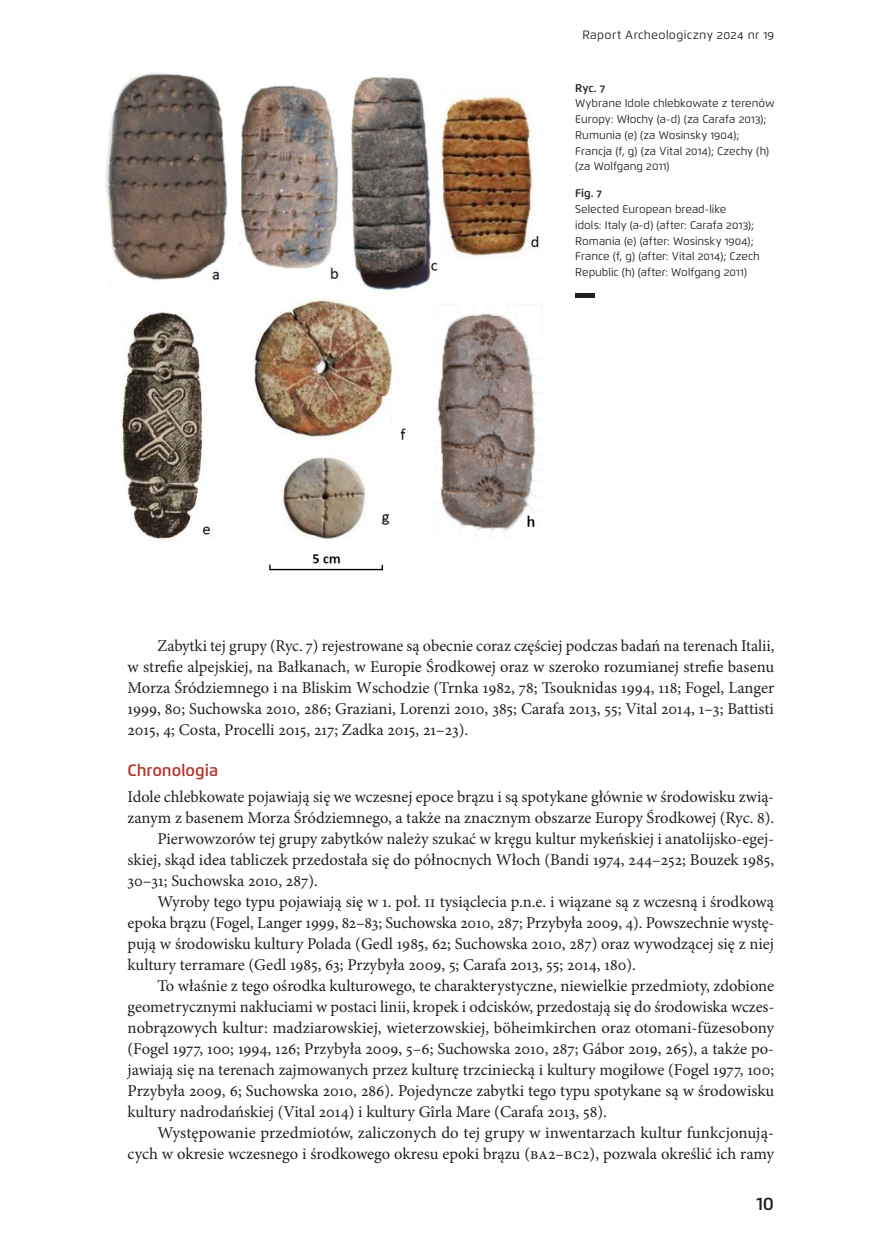
<style>
.page{position:relative;width:872px;height:1255px;background:#fff}
.page>*{position:absolute;margin:0;border:0;box-sizing:border-box;transform-origin:0 0}
.t1{font:600 18px "Flexo";color:#231f20}
._001_Akapit_tekstu{font:16.5px/21px "Minion Pro";color:#231f20;text-align:justify}
.tyt04{font:600 16.5px "Flexo";color:#b8352e}
.t2{font:12px "Flexo";letter-spacing:.025em;color:#231f20}
.opis_tab{font:11.25px/15.8px "Flexo";color:#231f20}
.tyt_tab{font:600 11.25px "Flexo";letter-spacing:.005em;color:#231f20}
</style>
<div class="page">
<img style="left:105px;top:72px;width:434px;height:499px">
<hr style="left:575px;top:293px;width:19px;height:4px;background:#231f20">
<p class="t2" style="left:582px;top:28px;width:193px">Raport Archeologiczny 2024 nr 19</p>
<p class="tyt_tab" style="left:575px;top:81px;width:31px">Ryc. 7</p>
<p class="opis_tab" style="left:575px;top:95px;width:201px">Wybrane Idole chlebkowate z terenów Europy: Włochy (a-d) (za Carafa 2013); Rumunia (e) (za Wosinsky 1904); Francja (f, g) (za Vital 2014); Czechy (h) (za Wolfgang 2011)</p>
<p class="tyt_tab" style="left:575px;top:186px;width:28px">Fig. 7</p>
<p class="opis_tab" style="left:575px;top:201px;width:186px">Selected European bread-like<br>idols: Italy (a-d) (after: Carafa 2013); Romania (e) (after: Wosinsky 1904); France (f, g) (after: Vital 2014); Czech Republic (h) (after: Wolfgang 2011)</p>
<p class="_001_Akapit_tekstu" style="left:128px;top:635px;width:648px;text-indent:30px">Zabytki tej grupy (Ryc. 7) rejestrowane są obecnie coraz częściej podczas badań na terenach Italii, w strefie alpejskiej, na Bałkanach, w Europie Środkowej oraz w szeroko rozumianej strefie basenu Morza Śródziemnego i na Bliskim Wschodzie (Trnka 1982, 78; Tsouknidas 1994, 118; Fogel, Langer 1999, 80; Suchowska 2010, 286; Graziani, Lorenzi 2010, 385; Carafa 2013, 55; Vital 2014, 1–3; Battisti 2015, 4; Costa, Procelli 2015, 217; Zadka 2015, 21–23).</p>
<p class="tyt04" style="left:128px;top:760px;width:92px">Chronologia</p>
<p class="_001_Akapit_tekstu" style="left:128px;top:786px;width:648px">Idole chlebkowate pojawiają się we wczesnej epoce brązu i są spotykane głównie w środowisku zwią&shy;zanym z basenem Morza Śródziemnego, a także na znacznym obszarze Europy Środkowej (Ryc. 8).</p>
<p class="_001_Akapit_tekstu" style="left:128px;top:828px;width:648px;text-indent:30px">Pierwowzorów tej grupy zabytków należy szukać w kręgu kultur mykeńskiej i anatolijsko-egej&shy;skiej, skąd idea tabliczek przedostała się do północnych Włoch (Bandi 1974, 244–252; Bouzek 1985, 30–31; Suchowska 2010, 287).</p>
<p class="_001_Akapit_tekstu" style="left:128px;top:891px;width:648px;text-indent:30px">Wyroby tego typu pojawiają się w 1. poł. II tysiąclecia p.n.e. i wiązane są z wczesną i środkową epoka brązu (Fogel, Langer 1999, 82–83; Suchowska 2010, 287; Przybyła 2009, 4). Powszechnie wystę&shy;pują w środowisku kultury Polada (Gedl 1985, 62; Suchowska 2010, 287) oraz wywodzącej się z niej kultury terramare (Gedl 1985, 63; Przybyła 2009, 5; Carafa 2013, 55; 2014, 180).</p>
<p class="_001_Akapit_tekstu" style="left:128px;top:975px;width:648px;text-indent:30px">To właśnie z tego ośrodka kulturowego, te charakterystyczne, niewielkie przedmioty, zdobione geometrycznymi nakłuciami w postaci linii, kropek i odcisków, przedostają się do środowiska wczes&shy;nobrązowych kultur: madziarowskiej, wieterzowskiej, böheimkirchen oraz otomani-füzesobony (Fogel 1977, 100; 1994, 126; Przybyła 2009, 5–6; Suchowska 2010, 287; Gábor 2019, 265), a także po&shy;jawiają się na terenach zajmowanych przez kulturę trzciniecką i kultury mogiłowe (Fogel 1977, 100; Przybyła 2009, 6; Suchowska 2010, 286). Pojedyncze zabytki tego typu spotykane są w środowisku kultury nadrodańskiej (Vital 2014) i kultury Gîrla Mare (Carafa 2013, 58).</p>
<p class="_001_Akapit_tekstu" style="left:128px;top:1122px;width:648px;text-align:right">Występowanie przedmiotów, zaliczonych do tej grupy w inwentarzach kultur funkcjonują&shy;cych w okresie wczesnego i środkowego okresu epoki brązu (BA2–BC2), pozwala określić ich ramy</p>
<p class="t1" style="left:756px;top:1192px;width:19px">10</p>
</div>
